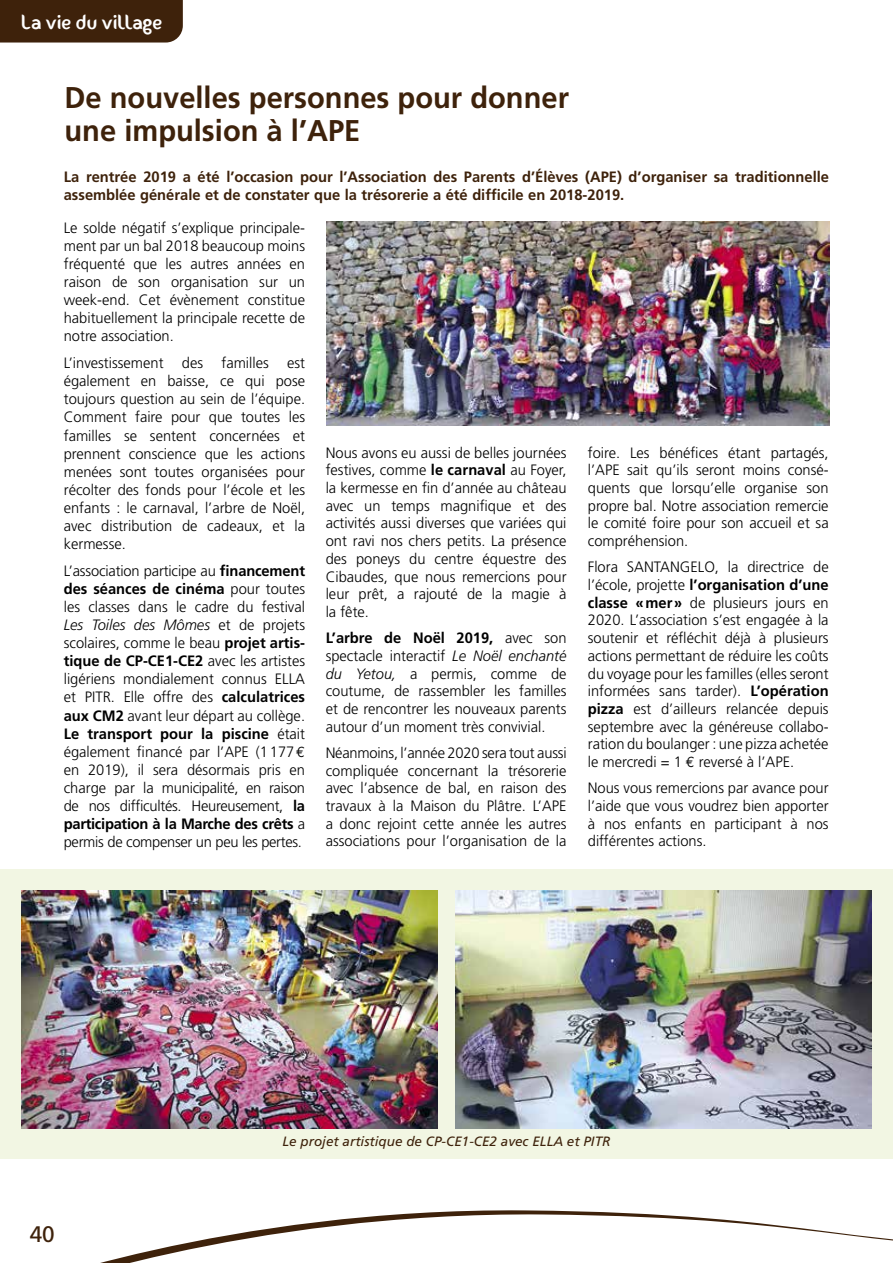
<style>
.page{position:relative;width:893px;height:1263px;background:#fff}
.page>*{position:absolute;margin:0;border:0;box-sizing:border-box;transform-origin:0 0}
.t1{font:700 30px/33px "Frutiger";color:#3e220b}
.t2{font:22.5px "Frutiger";color:#3e220b}
.t3{font:21px "Fontasique";color:#fff}
.t4{font:300 15px/17.7px "Frutiger";color:#000;text-align:justify}
.t5{font:700 15px/17.7px "Frutiger";color:#3e220b}
.t6{font:italic 13.5px "Frutiger";color:#3e220b}
.s1{font-weight:700}
.s2{font-style:italic}
.s3{font-family:"Euro Mono";font-weight:400}
</style>
<div class="page">
<div style="left:0;top:0;width:183px;height:43px;background:#3e220b"></div>
<svg style="left:100px;top:1210px;width:793px;height:53px"></svg>
<div style="left:0;top:869px;width:893px;height:289px;background:#f2f6e3"></div>
<img style="left:21px;top:890px;width:417px;height:239px">
<img style="left:455px;top:890px;width:417px;height:239px">
<img style="left:326px;top:221px;width:503px;height:204px">
<h3 class="t3" style="left:21px;top:14px;width:142px">La vie du village</h3>
<h1 class="t1" style="left:65px;top:81px;width:506px">De nouvelles personnes pour donner une impulsion à l’APE</h1>
<p class="t5" style="left:64px;top:168px;width:767px">La rentrée 2019 a été l’occasion pour l’Association des Parents d’Élèves (APE) d’organiser sa traditionnelle assemblée générale et de constater que la trésorerie a été difficile en 2018-2019.</p>
<p class="t4" style="left:64px;top:219px;width:243px;line-height:18.1px">Le solde négatif s’explique principale&shy;ment par un bal 2018 beaucoup moins fréquenté que les autres années en raison de son organisation sur un week-end. Cet évènement constitue habituellement la principale recette de notre association.</p>
<p class="t4" style="left:64px;top:354px;width:243px;line-height:18.1px">L’investissement des familles est également en baisse, ce qui pose toujours question au sein de l’équipe.<br>Comment faire pour que toutes les familles se sentent concernées et prennent conscience que les actions menées sont toutes organisées pour récolter des fonds pour l’école et les enfants : le carnaval, l’arbre de Noël, avec distribution de cadeaux, et la kermesse.</p>
<p class="t4" style="left:64px;top:561px;width:243px;line-height:18.1px">L’association participe au <span class="s1">financement des séances de cinéma</span> pour toutes les classes dans le cadre du festival <span class="s2">Les Toiles des Mômes</span> et de projets scolaires, comme le beau <span class="s1">projet artis&shy;tique de CP-CE1-CE2</span> avec les artistes ligériens mondialement connus ELLA et PITR. Elle offre des <span class="s1">calculatrices aux CM2</span> avant leur départ au collège.<br><span class="s1">Le transport pour la piscine</span> était également financé par l’APE (1177<span class="s3">E </span>en 2019), il sera désormais pris en charge par la municipalité, en raison de nos difficultés. Heureusement, <span class="s1">la participation à la Marche des crêts</span> a permis de compenser un peu les pertes.</p>
<p class="t4" style="left:326px;top:444px;width:242px">Nous avons eu aussi de belles journées festives, comme <span class="s1">le carnaval</span> au Foyer, la kermesse en fin d’année au château avec un temps magnifique et des activités aussi diverses que variées qui ont ravi nos chers petits. La présence des poneys du centre équestre des Cibaudes, que nous remercions pour leur prêt, a rajouté de la magie à la fête.</p>
<p class="t4" style="left:326px;top:629px;width:242px"><span class="s1">L’arbre de Noël 2019,</span> avec son spectacle interactif <span class="s2">Le Noël enchanté du Yetou,</span> a permis, comme de coutume, de rassembler les familles et de rencontrer les nouveaux parents autour d’un moment très convivial.</p>
<p class="t4" style="left:326px;top:744px;width:242px">Néanmoins, l’année 2020 sera tout aussi compliquée concernant la trésorerie avec l’absence de bal, en raison des travaux à la Maison du Plâtre. L’APE a donc rejoint cette année les autres associations pour l’organisation de la</p>
<p class="t4" style="left:588px;top:444px;width:242px">foire. Les bénéfices étant partagés, l’APE sait qu’ils seront moins consé&shy;quents que lorsqu’elle organise son propre bal. Notre association remercie le comité foire pour son accueil et sa compréhension.</p>
<p class="t4" style="left:588px;top:558px;width:242px">Flora SANTANGELO, la directrice de l’école, projette <span class="s1">l’organisation d’une classe «mer»</span> de plusieurs jours en 2020. L’association s’est engagée à la soutenir et réfléchit déjà à plusieurs actions permettant de réduire les coûts du voyage pour les familles (elles seront informées sans tarder). <span class="s1">L’opération pizza</span> est d’ailleurs relancée depuis septembre avec la généreuse collabo&shy;ration du boulanger : une pizza achetée le mercredi = 1 <span class="s3">E</span> reversé à l’APE.</p>
<p class="t4" style="left:588px;top:779px;width:242px">Nous vous remercions par avance pour l’aide que vous voudrez bien apporter à nos enfants en participant à nos différentes actions.</p>
<h2 class="t2" style="left:30px;top:1221px;width:27px">40</h2>
<p class="t6" style="left:283px;top:1133px;width:329px">Le projet artistique de CP-CE1-CE2 avec ELLA et PITR</p>
</div>
